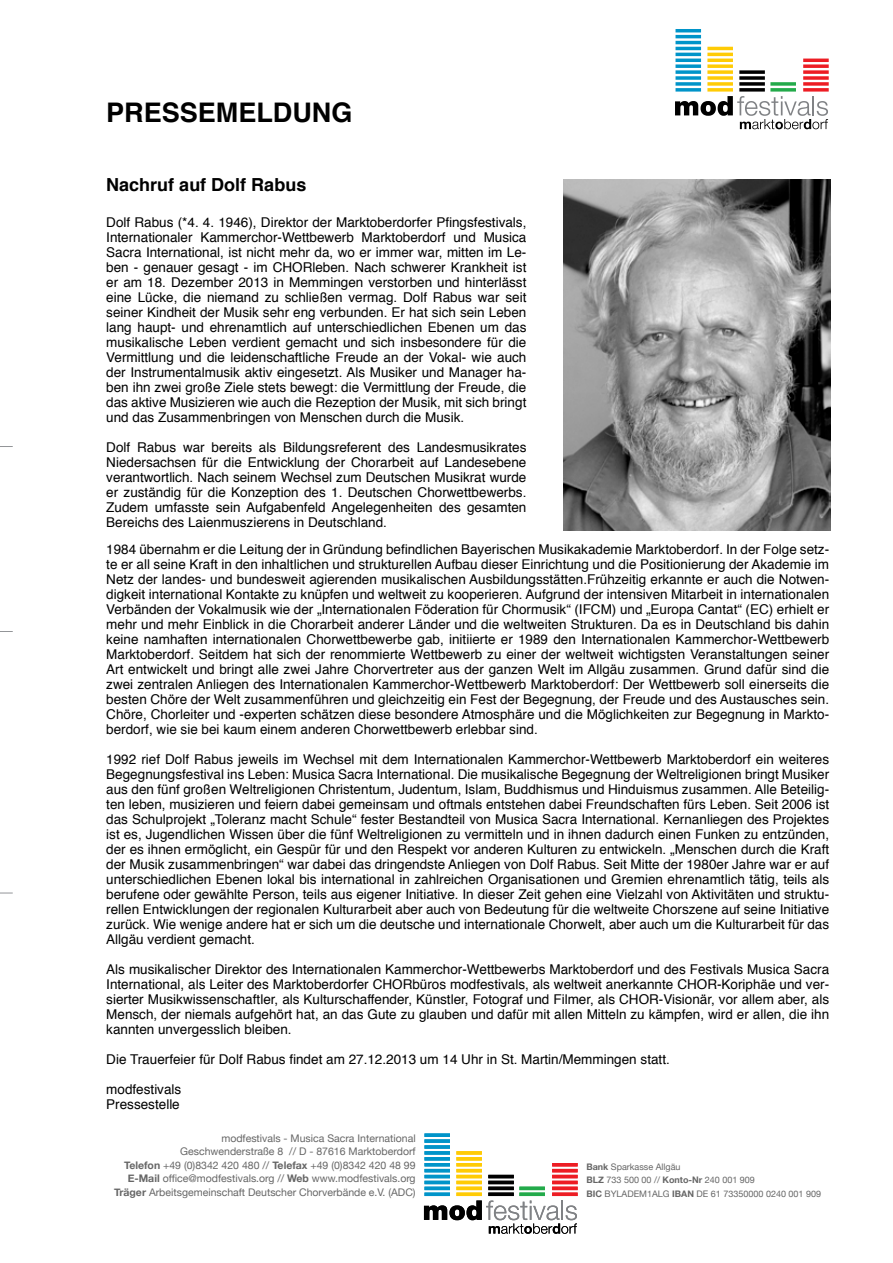
<style>
.page{position:relative;width:893px;height:1263px;background:#fff}
.page>*{position:absolute;margin:0;border:0;box-sizing:border-box;transform-origin:0 0}
.t1{font:700 27px "Helvetica";color:#000}
.t2{font:700 18px "Helvetica";color:#000}
.t3{font:13.5px/15px "Helvetica";color:#000;text-align:justify}
.t4{font:10.5px/13.5px "Helvetica Neue";color:#666;text-align:right}
.t5{font:9px/13.5px "Helvetica Neue";color:#666}
.s1{font-weight:700}
</style>
<div class="page">
<svg style="left:0;top:446px;width:13px;height:1px"></svg>
<svg style="left:0;top:631px;width:13px;height:1px"></svg>
<svg style="left:0;top:893px;width:13px;height:1px"></svg>
<img style="left:564px;top:180px;width:266px;height:351px">
<hr style="left:675px;top:29px;width:26px;height:3px;background:#0094c9">
<hr style="left:675px;top:35px;width:26px;height:3px;background:#0094c9">
<hr style="left:675px;top:41px;width:26px;height:3px;background:#0094c9">
<hr style="left:675px;top:47px;width:26px;height:3px;background:#0094c9">
<hr style="left:675px;top:53px;width:26px;height:3px;background:#0094c9">
<hr style="left:675px;top:59px;width:26px;height:3px;background:#0094c9">
<svg style="left:675px;top:64px;width:26px;height:4px"></svg>
<svg style="left:675px;top:70px;width:26px;height:4px"></svg>
<svg style="left:675px;top:76px;width:26px;height:4px"></svg>
<svg style="left:675px;top:82px;width:26px;height:4px"></svg>
<svg style="left:675px;top:88px;width:26px;height:4px"></svg>
<hr style="left:803px;top:59px;width:26px;height:3px;background:#ed1d24">
<svg style="left:803px;top:64px;width:26px;height:4px"></svg>
<svg style="left:803px;top:70px;width:26px;height:4px"></svg>
<svg style="left:803px;top:76px;width:26px;height:4px"></svg>
<svg style="left:803px;top:82px;width:26px;height:4px"></svg>
<svg style="left:803px;top:88px;width:26px;height:4px"></svg>
<hr style="left:707px;top:47px;width:26px;height:3px;background:#ffcb05">
<hr style="left:707px;top:53px;width:26px;height:3px;background:#ffcb05">
<hr style="left:707px;top:59px;width:26px;height:3px;background:#ffcb05">
<svg style="left:707px;top:64px;width:26px;height:4px"></svg>
<svg style="left:707px;top:70px;width:26px;height:4px"></svg>
<svg style="left:707px;top:76px;width:26px;height:4px"></svg>
<svg style="left:707px;top:82px;width:26px;height:4px"></svg>
<svg style="left:707px;top:88px;width:26px;height:4px"></svg>
<svg style="left:770px;top:82px;width:26px;height:4px"></svg>
<svg style="left:770px;top:88px;width:26px;height:4px"></svg>
<svg style="left:739px;top:70px;width:26px;height:4px"></svg>
<svg style="left:739px;top:76px;width:26px;height:4px"></svg>
<svg style="left:739px;top:82px;width:26px;height:4px"></svg>
<svg style="left:739px;top:88px;width:26px;height:4px"></svg>
<svg style="left:675px;top:96px;width:153px;height:33px"></svg>
<svg style="left:424px;top:1133px;width:26px;height:4px"></svg>
<svg style="left:424px;top:1139px;width:26px;height:4px"></svg>
<svg style="left:424px;top:1145px;width:26px;height:4px"></svg>
<svg style="left:424px;top:1151px;width:26px;height:4px"></svg>
<hr style="left:424px;top:1157px;width:26px;height:3px;background:#0094c9">
<hr style="left:424px;top:1163px;width:26px;height:3px;background:#0094c9">
<hr style="left:424px;top:1169px;width:26px;height:3px;background:#0094c9">
<hr style="left:424px;top:1175px;width:26px;height:3px;background:#0094c9">
<hr style="left:424px;top:1181px;width:26px;height:3px;background:#0094c9">
<svg style="left:424px;top:1186px;width:26px;height:4px"></svg>
<svg style="left:424px;top:1192px;width:26px;height:4px"></svg>
<hr style="left:552px;top:1163px;width:26px;height:3px;background:#ed1d24">
<hr style="left:552px;top:1169px;width:26px;height:3px;background:#ed1d24">
<hr style="left:552px;top:1175px;width:26px;height:3px;background:#ed1d24">
<hr style="left:552px;top:1181px;width:26px;height:3px;background:#ed1d24">
<svg style="left:552px;top:1186px;width:26px;height:4px"></svg>
<svg style="left:552px;top:1192px;width:26px;height:4px"></svg>
<svg style="left:456px;top:1151px;width:26px;height:4px"></svg>
<hr style="left:456px;top:1157px;width:26px;height:3px;background:#ffcb05">
<hr style="left:456px;top:1163px;width:26px;height:3px;background:#ffcb05">
<hr style="left:456px;top:1169px;width:26px;height:3px;background:#ffcb05">
<hr style="left:456px;top:1175px;width:26px;height:3px;background:#ffcb05">
<hr style="left:456px;top:1181px;width:26px;height:3px;background:#ffcb05">
<svg style="left:456px;top:1186px;width:26px;height:4px"></svg>
<svg style="left:456px;top:1192px;width:26px;height:4px"></svg>
<svg style="left:519px;top:1186px;width:26px;height:4px"></svg>
<svg style="left:519px;top:1192px;width:26px;height:4px"></svg>
<hr style="left:488px;top:1175px;width:26px;height:3px;background:#000">
<hr style="left:488px;top:1181px;width:26px;height:3px;background:#000">
<svg style="left:488px;top:1186px;width:26px;height:4px"></svg>
<svg style="left:488px;top:1192px;width:26px;height:4px"></svg>
<svg style="left:424px;top:1200px;width:153px;height:34px"></svg>
<h1 class="t1" style="left:106px;top:91px;width:248px">PRESSEMELDUNG</h1>
<h2 class="t2" style="left:106px;top:170px;width:202px">Nachruf auf Dolf Rabus</h2>
<p class="t3" style="left:106px;top:215px;width:422px">Dolf Rabus (*4. 4. 1946), Direktor der Marktoberdorfer Pfingsfestivals, Internationaler Kammerchor-Wettbewerb Marktoberdorf und Musica Sacra International, ist nicht mehr da, wo er immer war, mitten im Le&shy;ben - genauer gesagt - im CHORleben. Nach schwerer Krankheit ist er am 18. Dezember 2013 in Memmingen verstorben und hinterlässt eine Lücke, die niemand zu schließen vermag. Dolf Rabus war seit seiner Kindheit der Musik sehr eng verbunden. Er hat sich sein Leben lang haupt- und ehrenamtlich auf unterschiedlichen Ebenen um das musikalische Leben verdient gemacht und sich insbesondere für die Vermittlung und die leidenschaftliche Freude an der Vokal- wie auch der Instrumentalmusik aktiv eingesetzt. Als Musiker und Manager ha&shy;ben ihn zwei große Ziele stets bewegt: die Vermittlung der Freude, die das aktive Musizieren wie auch die Rezeption der Musik, mit sich bringt und das Zusammenbringen von Menschen durch die Musik.</p>
<p class="t3" style="left:106px;top:440px;width:422px">Dolf Rabus war bereits als Bildungsreferent des Landesmusikrates Niedersachsen für die Entwicklung der Chorarbeit auf Landesebene verantwortlich. Nach seinem Wechsel zum Deutschen Musikrat wurde er zuständig für die Konzeption des 1. Deutschen Chorwettbewerbs.<br>Zudem umfasste sein Aufgabenfeld Angelegenheiten des gesamten Bereichs des Laienmuszierens in Deutschland.</p>
<p class="t3" style="left:106px;top:542px;width:724px">1984 übernahm er die Leitung der in Gründung befindlichen Bayerischen Musikakademie Marktoberdorf. In der Folge setz&shy;te er all seine Kraft in den inhaltlichen und strukturellen Aufbau dieser Einrichtung und die Positionierung der Akademie im Netz der landes- und bundesweit agierenden musikalischen Ausbildungsstätten.Frühzeitig erkannte er auch die Notwen&shy;digkeit international Kontakte zu knüpfen und weltweit zu kooperieren. Aufgrund der intensiven Mitarbeit in internationalen Verbänden der Vokalmusik wie der „Internationalen Föderation für Chormusik“ (IFCM) und „Europa Cantat“ (EC) erhielt er mehr und mehr Einblick in die Chorarbeit anderer Länder und die weltweiten Strukturen. Da es in Deutschland bis dahin keine namhaften internationalen Chorwettbewerbe gab, initiierte er 1989 den Internationalen Kammerchor-Wettbewerb Marktoberdorf. Seitdem hat sich der renommierte Wettbewerb zu einer der weltweit wichtigsten Veranstaltungen seiner Art entwickelt und bringt alle zwei Jahre Chorvertreter aus der ganzen Welt im Allgäu zusammen. Grund dafür sind die zwei zentralen Anliegen des Internationalen Kammerchor-Wettbewerb Marktoberdorf: Der Wettbewerb soll einerseits die besten Chöre der Welt zusammenführen und gleichzeitig ein Fest der Begegnung, der Freude und des Austausches sein.<br>Chöre, Chorleiter und -experten schätzen diese besondere Atmosphäre und die Möglichkeiten zur Begegnung in Markto&shy;berdorf, wie sie bei kaum einem anderen Chorwettbewerb erlebbar sind.</p>
<p class="t3" style="left:106px;top:752px;width:724px">1992 rief Dolf Rabus jeweils im Wechsel mit dem Internationalen Kammerchor-Wettbewerb Marktoberdorf ein weiteres Begegnungsfestival ins Leben: Musica Sacra International. Die musikalische Begegnung der Weltreligionen bringt Musiker aus den fünf großen Weltreligionen Christentum, Judentum, Islam, Buddhismus und Hinduismus zusammen. Alle Beteilig&shy;ten leben, musizieren und feiern dabei gemeinsam und oftmals entstehen dabei Freundschaften fürs Leben. Seit 2006 ist das Schulprojekt „Toleranz macht Schule“ fester Bestandteil von Musica Sacra International. Kernanliegen des Projektes ist es, Jugendlichen Wissen über die fünf Weltreligionen zu vermitteln und in ihnen dadurch einen Funken zu entzünden, der es ihnen ermöglicht, ein Gespür für und den Respekt vor anderen Kulturen zu entwickeln. „Menschen durch die Kraft der Musik zusammenbringen“ war dabei das dringendste Anliegen von Dolf Rabus. Seit Mitte der 1980er Jahre war er auf unterschiedlichen Ebenen lokal bis international in zahlreichen Organisationen und Gremien ehrenamtlich tätig, teils als berufene oder gewählte Person, teils aus eigener Initiative. In dieser Zeit gehen eine Vielzahl von Aktivitäten und struktu&shy;rellen Entwicklungen der regionalen Kulturarbeit aber auch von Bedeutung für die weltweite Chorszene auf seine Initiative zurück. Wie wenige andere hat er sich um die deutsche und internationale Chorwelt, aber auch um die Kulturarbeit für das Allgäu verdient gemacht.</p>
<p class="t3" style="left:106px;top:962px;width:724px">Als musikalischer Direktor des Internationalen Kammerchor-Wettbewerbs Marktoberdorf und des Festivals Musica Sacra International, als Leiter des Marktoberdorfer CHORbüros modfestivals, als weltweit anerkannte CHOR-Koriphäe und ver&shy;sierter Musikwissenschaftler, als Kulturschaffender, Künstler, Fotograf und Filmer, als CHOR-Visionär, vor allem aber, als Mensch, der niemals aufgehört hat, an das Gute zu glauben und dafür mit allen Mitteln zu kämpfen, wird er allen, die ihn kannten unvergesslich bleiben.</p>
<p class="t3" style="left:106px;top:1052px;width:565px">Die Trauerfeier für Dolf Rabus findet am 27.12.2013 um 14 Uhr in St. Martin/Memmingen statt.</p>
<p class="t3" style="left:106px;top:1082px;width:77px">modfestivals<br>Pressestelle</p>
<p class="t4" style="left:114px;top:1131px;width:303px">modfestivals - Musica Sacra International<br>Geschwenderstraße 8 // D - 87616 Marktoberdorf<br><span class="s1">Telefon</span> +49 (0)8342 420 480 // <span class="s1">Telefax</span> +49 (0)8342 420 48 99<br><span class="s1">E-Mail</span> office@modfestivals.org // <span class="s1">Web</span> www.modfestivals.org <span class="s1">Träger</span> Arbeitsgemeinschaft Deutscher Chorverbände e.V. (ADC)</p>
<p class="t5" style="left:586px;top:1159px;width:236px"><span class="s1">Bank</span> Sparkasse Allgäu<br><span class="s1">BLZ</span> 733 500 00 // <span class="s1">Konto-Nr</span> 240 001 909<br><span class="s1">BIC</span> BYLADEM1ALG <span class="s1">IBAN</span> DE 61 73350000 0240 001 909</p>
</div>
